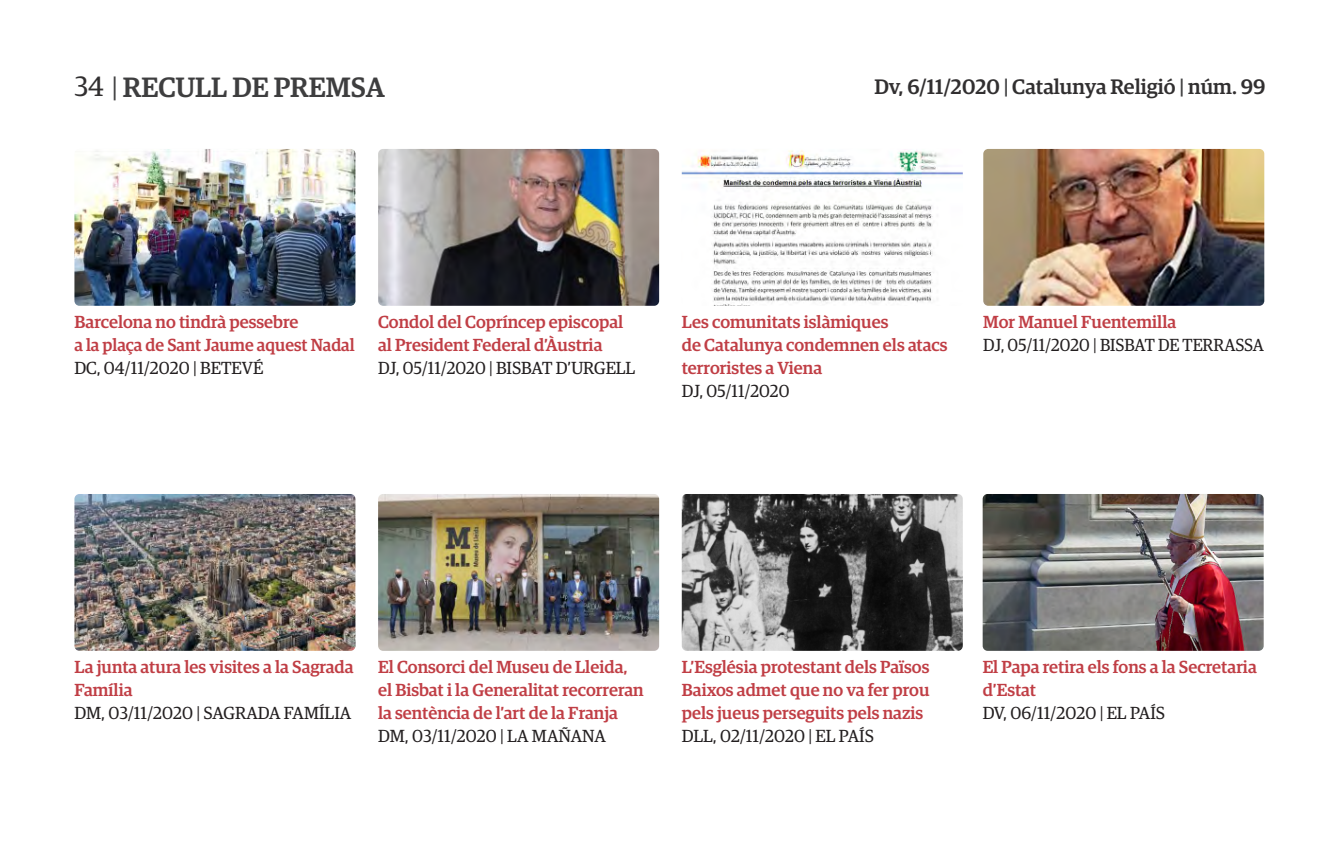
<style>
.page{position:relative;width:1340px;height:844px;background:#fff}
.page>*{position:absolute;margin:0;border:0;box-sizing:border-box;transform-origin:0 0}
.t1{font:500 28px "Guardian Egyp";color:#3e3e3f}
.t2{font:500 21px "Guardian Egyp";color:#312f30}
.Sin_espaciado{font:500 17.5px/22.8px "Guardian Egyp";color:#c03e45}
.Sin_espaciado-2{font:17.5px "Guardian Egyp";color:#231f20}
.s1{font-weight:400;color:#312f30}
.s2{font-weight:400}
.s3{color:#3e3e3f}
</style>
<div class="page">
<img style="left:74px;top:149px;width:281px;height:157px">
<img style="left:74px;top:494px;width:281px;height:156px">
<img style="left:378px;top:149px;width:281px;height:157px">
<img style="left:378px;top:494px;width:281px;height:156px">
<img style="left:681px;top:149px;width:281px;height:157px">
<img style="left:681px;top:494px;width:281px;height:156px">
<img style="left:983px;top:149px;width:281px;height:157px">
<img style="left:982px;top:494px;width:281px;height:156px">
<h1 class="t1" style="left:74px;top:67px;width:312px"><span class="s1">34</span> <span class="s2">|</span> RECULL DE PREMSA</h1>
<p class="t2" style="left:874px;top:71px;width:392px">Dv, 6/11/2020 <span class="s3">|</span> Catalunya Religió <span class="s3">|</span> núm. 99</p>
<p class="Sin_espaciado" style="left:74px;top:309px;width:226px">Barcelona no tindrà pessebre</p>
<p class="Sin_espaciado" style="left:74px;top:332px;width:282px">a la plaça de Sant Jaume aquest Nadal</p>
<p class="Sin_espaciado-2" style="left:74px;top:355px;width:190px">DC, 04/11/2020 | BETEVÉ</p>
<p class="Sin_espaciado" style="left:378px;top:309px;width:246px">Condol del Copríncep episcopal</p>
<p class="Sin_espaciado" style="left:378px;top:332px;width:226px">al President Federal d’Àustria</p>
<p class="Sin_espaciado-2" style="left:378px;top:355px;width:259px">DJ, 05/11/2020 | BISBAT D’URGELL</p>
<p class="Sin_espaciado" style="left:681px;top:309px;width:208px">Les comunitats islàmiques</p>
<p class="Sin_espaciado" style="left:681px;top:332px;width:267px">de Catalunya condemnen els atacs terroristes a Viena</p>
<p class="Sin_espaciado-2" style="left:681px;top:378px;width:109px">DJ, 05/11/2020</p>
<p class="Sin_espaciado" style="left:983px;top:309px;width:194px">Mor Manuel Fuentemilla</p>
<p class="Sin_espaciado-2" style="left:983px;top:333px;width:282px">DJ, 05/11/2020 | BISBAT DE TERRASSA</p>
<p class="Sin_espaciado" style="left:74px;top:654px;width:281px">La junta atura les visites a la Sagrada<br>Família</p>
<p class="Sin_espaciado-2" style="left:74px;top:700px;width:278px">DM, 03/11/2020 | SAGRADA FAMÍLIA</p>
<p class="Sin_espaciado" style="left:378px;top:654px;width:251px">El Consorci del Museu de Lleida,</p>
<p class="Sin_espaciado" style="left:378px;top:677px;width:267px">el Bisbat i la Generalitat recorreran la sentència de l’art de la Franja</p>
<p class="Sin_espaciado-2" style="left:378px;top:723px;width:229px">DM, 03/11/2020 | LA MAÑANA</p>
<p class="Sin_espaciado" style="left:681px;top:654px;width:249px;text-align:justify">L’Església protestant dels Països Baixos admet que no va fer prou pels jueus perseguits pels nazis</p>
<p class="Sin_espaciado-2" style="left:681px;top:723px;width:193px">DLL, 02/11/2020 | EL PAÍS</p>
<p class="Sin_espaciado" style="left:982px;top:654px;width:275px">El Papa retira els fons a la Secretaria d’Estat</p>
<p class="Sin_espaciado-2" style="left:982px;top:700px;width:184px">DV, 06/11/2020 | EL PAÍS</p>
</div>
